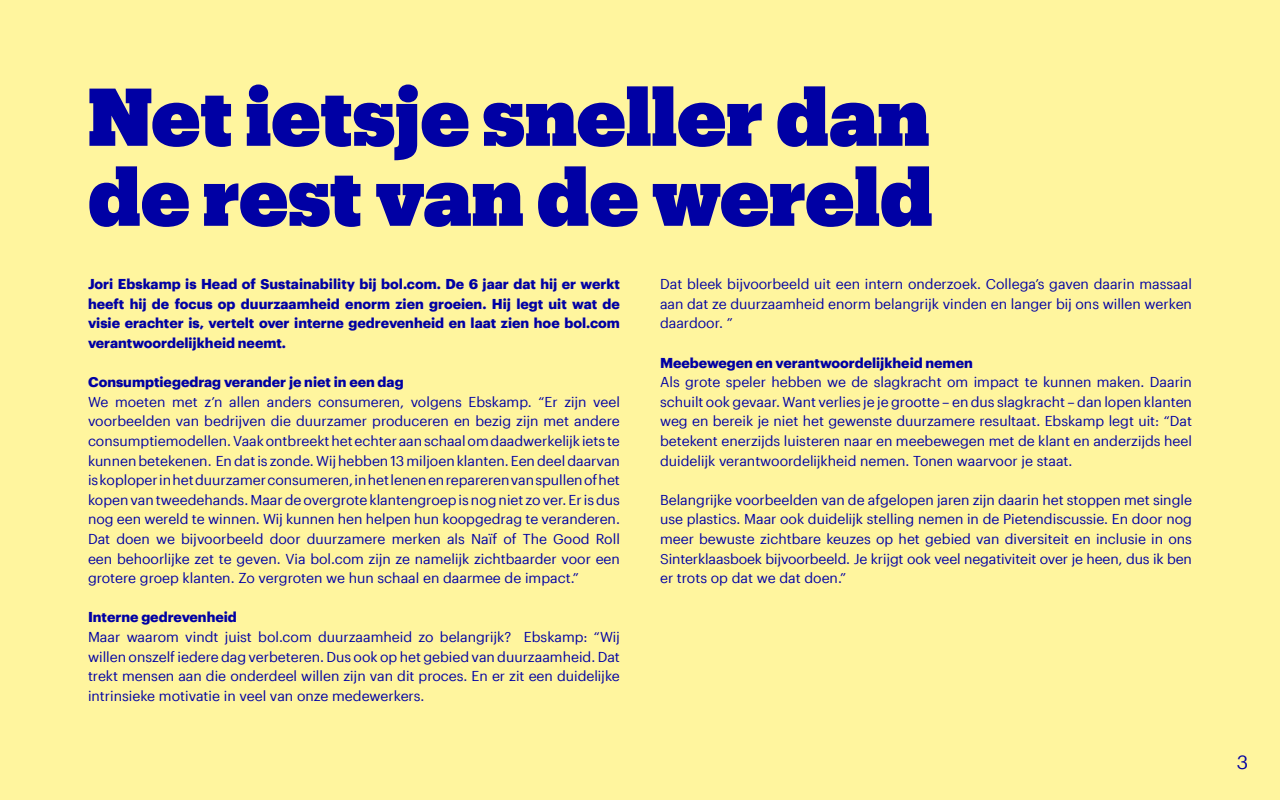
<style>
.page{position:relative;width:1280px;height:800px;background:#fff59e}
.page>*{position:absolute;margin:0;border:0;box-sizing:border-box;transform-origin:0 0}
.t1{font:80px "Produkt Super";color:#0000a4}
.t2{font:19px "Produkt";color:#0000a3}
.t3{font:14px/19.6px "Graphik";color:#0000a4;text-align:justify}
.t4{font:700 14px/19.6px "Graphik";color:#0000a4;text-align:justify}
</style>
<div class="page">
<p class="t1" style="left:88px;top:59px;width:843px">Net ietsje sneller dan</p>
<p class="t1" style="left:88px;top:139px;width:846px">de rest van de wereld</p>
<p class="t4" style="left:88px;top:273px;width:533px">Jori Ebskamp is Head of Sustainability bij bol.com. De 6 jaar dat hij er werkt heeft hij de focus op duurzaamheid enorm zien groeien. Hij legt uit wat de visie erachter is, vertelt over interne gedrevenheid en laat zien hoe bol.com verantwoordelijkheid neemt.</p>
<p class="t4" style="left:88px;top:371px;width:317px">Consumptiegedrag verander je niet in een dag</p>
<p class="t3" style="left:88px;top:391px;width:533px">We moeten met z’n allen anders consumeren, volgens Ebskamp. “Er zijn veel voorbeelden van bedrijven die duurzamer produceren en bezig zijn met andere consumptiemodellen. Vaak ontbreekt het echter aan schaal om daadwerkelijk iets te kunnen betekenen. En dat is zonde. Wij hebben 13 miljoen klanten. Een deel daarvan is koploper in het duurzamer consumeren, in het lenen en repareren van spullen of het kopen van tweedehands. Maar de overgrote klantengroep is nog niet zo ver. Er is dus nog een wereld te winnen. Wij kunnen hen helpen hun koopgedrag te veranderen.<br>Dat doen we bijvoorbeeld door duurzamere merken als Naïf of The Good Roll een behoorlijke zet te geven. Via bol.com zijn ze namelijk zichtbaarder voor een grotere groep klanten. Zo vergroten we hun schaal en daarmee de impact.”</p>
<p class="t4" style="left:88px;top:606px;width:150px">Interne gedrevenheid</p>
<p class="t3" style="left:88px;top:626px;width:533px">Maar waarom vindt juist bol.com duurzaamheid zo belangrijk? Ebskamp: “Wij willen onszelf iedere dag verbeteren. Dus ook op het gebied van duurzaamheid. Dat trekt mensen aan die onderdeel willen zijn van dit proces. En er zit een duidelijke intrinsieke motivatie in veel van onze medewerkers.</p>
<p class="t3" style="left:660px;top:273px;width:533px">Dat bleek bijvoorbeeld uit een intern onderzoek. Collega’s gaven daarin massaal aan dat ze duurzaamheid enorm belangrijk vinden en langer bij ons willen werken daardoor. ”</p>
<p class="t4" style="left:660px;top:352px;width:314px">Meebewegen en verantwoordelijkheid nemen</p>
<p class="t3" style="left:660px;top:371px;width:533px">Als grote speler hebben we de slagkracht om impact te kunnen maken. Daarin schuilt ook gevaar. Want verlies je je grootte – en dus slagkracht – dan lopen klanten weg en bereik je niet het gewenste duurzamere resultaat. Ebskamp legt uit: “Dat betekent enerzijds luisteren naar en meebewegen met de klant en anderzijds heel duidelijk verantwoordelijkheid nemen. Tonen waarvoor je staat.</p>
<p class="t3" style="left:660px;top:489px;width:533px">Belangrijke voorbeelden van de afgelopen jaren zijn daarin het stoppen met single use plastics. Maar ook duidelijk stelling nemen in de Pietendiscussie. En door nog meer bewuste zichtbare keuzes op het gebied van diversiteit en inclusie in ons Sinterklaasboek bijvoorbeeld. Je krijgt ook veel negativiteit over je heen, dus ik ben er trots op dat we dat doen.”</p>
<p class="t2" style="left:1237px;top:749px;width:13px">3</p>
</div>
